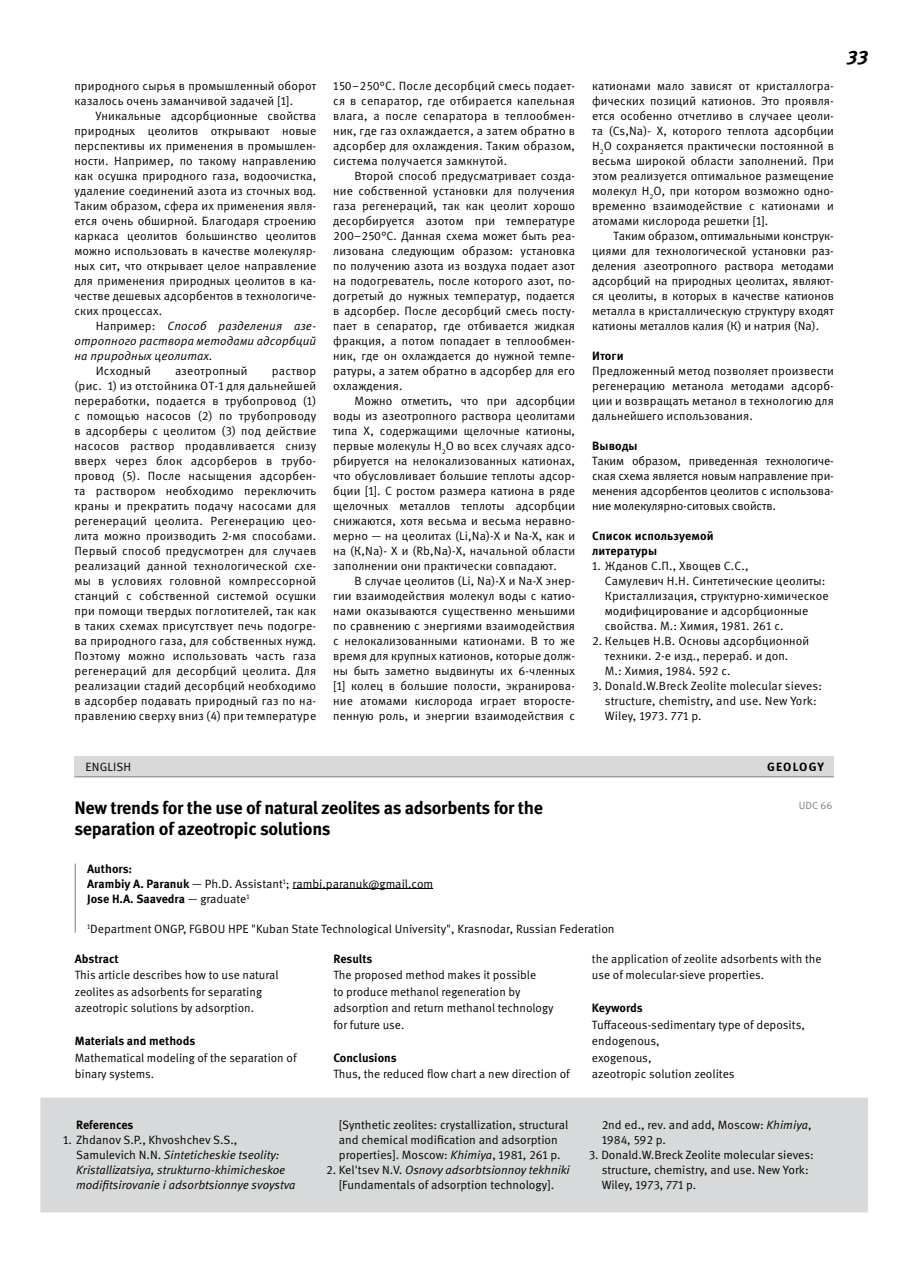
<style>
.page{position:relative;width:919px;height:1272px;background:#fff}
.page>*{position:absolute;margin:0;border:0;box-sizing:border-box;transform-origin:0 0}
.t1{font:italic 700 19.5px "Meta Pro";color:#000}
.t2{font:700 18px "Meta Pro";letter-spacing:-.02em;color:#000}
.t3{font:12px/15px "Meta Pro";color:#000}
.t4{font:italic 12px/15px "Meta Pro";color:#000}
.t5{font:700 12px/15px "Meta Pro";color:#000}
.t6{font:12px "Meta Pro";letter-spacing:.02em;color:#000}
.t7{font:10.5px "Meta Pro";color:#7c7e81}
.s1{font-style:normal}
.s2{font-weight:700}
.s3{font-style:italic}
</style>
<div class="page">
<hr style="left:292px;top:888px;width:141px;height:1px;background:#000">
<div style="left:40px;top:1097px;width:827px;height:115px;background:#d7d9da;border:2px solid #d7d9da"></div>
<div style="left:74px;top:755px;width:759px;height:21px;background:#d7d9da"></div>
<hr style="left:74px;top:776px;width:759px;height:1px;background:#7c7e81">
<hr style="left:75px;top:863px;width:1px;height:69px;background:#7c7e81">
<p class="t3" style="left:74px;top:79px;width:243px">природного сырья в промышленный оборот казалось очень заманчивой задачей [1].</p>
<p class="t3" style="left:74px;top:109px;width:243px;text-align:justify;text-indent:21px">Уникальные адсорбционные свойства природных цеолитов открывают новые перспективы их применения в промышлен&shy;ности. Например, по такому направлению как осушка природного газа, водоочистка, удаление соединений азота из сточных вод.<br>Таким образом, сфера их применения явля&shy;ется очень обширной. Благодаря строению каркаса цеолитов большинство цеолитов можно использовать в качестве молекуляр&shy;ных сит, что открывает целое направление для применения природных цеолитов в ка&shy;честве дешевых адсорбентов в технологиче&shy;ских процессах.</p>
<p class="t4" style="left:96px;top:319px;width:222px"><span class="s1">Например:</span> Способ разделения азе-</p>
<p class="t4" style="left:74px;top:334px;width:243px">отропного раствора методами адсорбций</p>
<p class="t4" style="left:74px;top:349px;width:139px">на природных цеолитах<span class="s1">.</span></p>
<p class="t6" style="left:96px;top:363px;width:57px">Исходный</p>
<p class="t6" style="left:175px;top:363px;width:74px">азеотропный</p>
<p class="t3" style="left:74px;top:364px;width:243px;text-align:justify;text-indent:197px">раствор (рис. 1) из отстойника ОТ-1 для дальнейшей переработки, подается в трубопровод (1) с помощью насосов (2) по трубопроводу в адсорберы с цеолитом (3) под действие насосов раствор продавливается снизу вверх через блок адсорберов в трубо&shy;провод (5). После насыщения адсорбен&shy;та раствором необходимо переключить краны и прекратить подачу насосами для регенераций цеолита. Регенерацию цео&shy;лита можно производить 2-мя способами.<br>Первый способ предусмотрен для случаев реализаций данной технологической схе&shy;мы в условиях головной компрессорной станций с собственной системой осушки при помощи твердых поглотителей, так как в таких схемах присутствует печь подогре&shy;ва природного газа, для собственных нужд.<br>Поэтому можно использовать часть газа регенераций для десорбций цеолита. Для реализации стадий десорбций необходимо в адсорбер подавать природный газ по на&shy;правлению сверху вниз (4) при температуре</p>
<p class="t3" style="left:333px;top:79px;width:243px;text-align:justify">150–250°С. После десорбций смесь подает&shy;ся в сепаратор, где отбирается капельная влага, а после сепаратора в теплообмен&shy;ник, где газ охлаждается, а затем обратно в адсорбер для охлаждения. Таким образом, система получается замкнутой.</p>
<p class="t3" style="left:333px;top:169px;width:243px;text-align:justify;text-indent:21px">Второй способ предусматривает созда&shy;ние собственной установки для получения газа регенераций, так как цеолит хорошо десорбируется азотом при температуре 200–250°С. Данная схема может быть реа&shy;лизована следующим образом: установка по получению азота из воздуха подает азот на подогреватель, после которого азот, по&shy;догретый до нужных температур, подается в адсорбер. После десорбций смесь посту&shy;пает в сепаратор, где отбивается жидкая фракция, а потом попадает в теплообмен&shy;ник, где он охлаждается до нужной темпе&shy;ратуры, а затем обратно в адсорбер для его охлаждения.</p>
<p class="t3" style="left:333px;top:394px;width:243px;text-align:justify;text-indent:21px">Можно отметить, что при адсорбции воды из азеотропного раствора цеолитами типа X, содержащими щелочные катионы, первые молекулы H<sub>2</sub>O во всех случаях адсо&shy;рбируется на нелокализованных катионах, что обусловливает большие теплоты адсор&shy;бции [1]. С ростом размера катиона в ряде щелочных металлов теплоты адсорбции снижаются, хотя весьма и весьма неравно&shy;мерно — на цеолитах (Li,Na)-X и Na-X, как и на (К,Na)- X и (Rb,Na)-X, начальной области заполнении они практически совпадают.</p>
<p class="t3" style="left:333px;top:574px;width:243px;text-align:justify;text-indent:21px">В случае цеолитов (Li, Na)-Х и Na-X энер&shy;гии взаимодействия молекул воды с катио&shy;нами оказываются существенно меньшими по сравнению с энергиями взаимодействия с нелокализованными катионами. В то же время для крупных катионов, которые долж&shy;ны быть заметно выдвинуты их 6-членных [1] колец в большие полости, экранирова&shy;ние атомами кислорода играет второсте&shy;пенную роль, и энергии взаимодействия с</p>
<p class="t3" style="left:592px;top:79px;width:243px;text-align:justify">катионами мало зависят от кристаллогра&shy;фических позиций катионов. Это проявля&shy;ется особенно отчетливо в случаее цеоли&shy;та (Cs,Na)- X, которого теплота адсорбции Н<sub>2</sub>О сохраняется практически постоянной в весьма широкой области заполнений. При этом реализуется оптимальное размещение молекул Н<sub>2</sub>О, при котором возможно одно&shy;временно взаимодействие с катионами и атомами кислорода решетки [1].</p>
<p class="t3" style="left:592px;top:229px;width:243px;text-align:justify;text-indent:21px">Таким образом, оптимальными конструк&shy;циями для технологической установки раз&shy;деления азеотропного раствора методами адсорбций на природных цеолитах, являют&shy;ся цеолиты, в которых в качестве катионов металла в кристаллическую структуру входят катионы металлов калия (К) и натрия (Nа).</p>
<p class="t5" style="left:592px;top:349px;width:33px">Итоги</p>
<p class="t3" style="left:592px;top:364px;width:243px;text-align:justify">Предложенный метод позволяет произвести регенерацию метанола методами адсорб&shy;ции и возвращать метанол в технологию для дальнейшего использования.</p>
<p class="t5" style="left:592px;top:439px;width:47px">Выводы</p>
<p class="t3" style="left:592px;top:454px;width:243px;text-align:justify">Таким образом, приведенная технологиче&shy;ская схема является новым направление при&shy;менения адсорбентов цеолитов с использова&shy;ние молекулярно-ситовых свойств.</p>
<p class="t5" style="left:592px;top:529px;width:123px">Список используемой литературы</p>
<p class="t3" style="left:604px;top:559px;width:225px;text-indent:-13px">1. Жданов С.П., Хвощев С.С.,<br>Самулевич Н.Н. Синтетические цеолиты:<br>Кристаллизация, структурно-химическое модифицирование и адсорбционные свойства. М.: Химия, 1981. 261 c.</p>
<p class="t3" style="left:604px;top:634px;width:206px;text-indent:-13px">2. Кельцев Н.В. Основы адсорбционной техники. 2-е изд., перераб. и доп.<br>М.: Химия, 1984. 592 с.</p>
<p class="t3" style="left:604px;top:679px;width:219px;text-indent:-13px">3. Donald.W.Breck Zeolite molecular sieves: structure, chemistry, and use. New York:<br>Wiley, 1973. 771 p.</p>
<h1 class="t1" style="left:846px;top:45px;width:22px">33</h1>
<p class="t3" style="left:85px;top:759px;width:14px">English</p>
<p class="t5" style="left:767px;top:759px;width:18px">Geolog</p>
<p class="t5" style="left:817px;top:759px;width:8px">y</p>
<h2 class="t2" style="left:74px;top:796px;width:470px">New trends for the use of natural zeolites as adsorbents for the</h2>
<p class="t7" style="left:798px;top:798px;width:35px">UDC 66</p>
<h2 class="t2" style="left:74px;top:817px;width:258px">separation of azeotropic solutions</h2>
<p class="t3" style="left:87px;top:861px;width:347px"><span class="s2">Authors:<br>Arambiy A. Paranuk</span> — Ph.D. Assistant<sup>1</sup>; rambi.paranuk@gmail.com<br><span class="s2">Jose H.A. Saavedra</span> — graduate<sup>1</sup></p>
<p class="t3" style="left:87px;top:921px;width:529px"><sup>1</sup>Department ONGP, FGBOU HPE "Kuban State Technological University", Krasnodar, Russian Federation</p>
<p class="t5" style="left:75px;top:951px;width:45px">Abstract</p>
<p class="t3" style="left:75px;top:966px;width:205px;line-height:16.5px">This article describes how to use natural zeolites as adsorbents for separating azeotropic solutions by adsorption.</p>
<p class="t5" style="left:75px;top:1033px;width:122px">Materials and methods</p>
<p class="t3" style="left:75px;top:1049px;width:223px;line-height:16.5px">Mathematical modeling of the separation of binary systems.</p>
<p class="t5" style="left:76px;top:1117px;width:59px">References</p>
<p class="t4" style="left:76px;top:1132px;width:221px;text-indent:-13px"><span class="s1">1. Zhdanov S.P., Khvoshchev S.S., Samulevich N.N.</span> Sinteticheskie tseolity:<br>Kristallizatsiya, strukturno-khimicheskoe modifitsirovanie i adsorbtsionnye svoystva</p>
<p class="t5" style="left:333px;top:951px;width:40px">Results</p>
<p class="t3" style="left:333px;top:966px;width:222px;line-height:16.5px">The proposed method makes it possible<br>to produce methanol regeneration by adsorption and return methanol technology for future use.</p>
<p class="t5" style="left:333px;top:1050px;width:65px">Conclusions</p>
<p class="t3" style="left:333px;top:1066px;width:238px">Thus, the reduced flow chart a new direction of</p>
<p class="t3" style="left:339px;top:1117px;width:231px">[Synthetic zeolites: crystallization, structural and chemical modification and adsorption properties]. Moscow: <span class="s3">Khimiya</span>, 1981, 261 p.</p>
<p class="t3" style="left:326px;top:1162px;width:245px;text-align:center">2. Kel'tsev N.V. <span class="s3">Osnovy adsorbtsionnoy tekhniki </span>[Fundamentals of adsorption technology].</p>
<p class="t3" style="left:592px;top:950px;width:231px;line-height:16.5px">the application of zeolite adsorbents with the use of molecular-sieve properties.</p>
<p class="t5" style="left:592px;top:1000px;width:52px">Keywords</p>
<p class="t3" style="left:592px;top:1016px;width:214px;line-height:16.5px">Tuffaceous-sedimentary type of deposits, endogenous,<br>exogenous,<br>azeotropic solution zeolites</p>
<p class="t3" style="left:601px;top:1117px;width:211px">2nd ed., rev. and add, Moscow: <span class="s3">Khimiya</span>,<br>1984, 592 p.</p>
<p class="t3" style="left:601px;top:1147px;width:214px;text-indent:-13px">3. Donald.W.Breck Zeolite molecular sieves: structure, chemistry, and use. New York:<br>Wiley, 1973, 771 p.</p>
</div>
